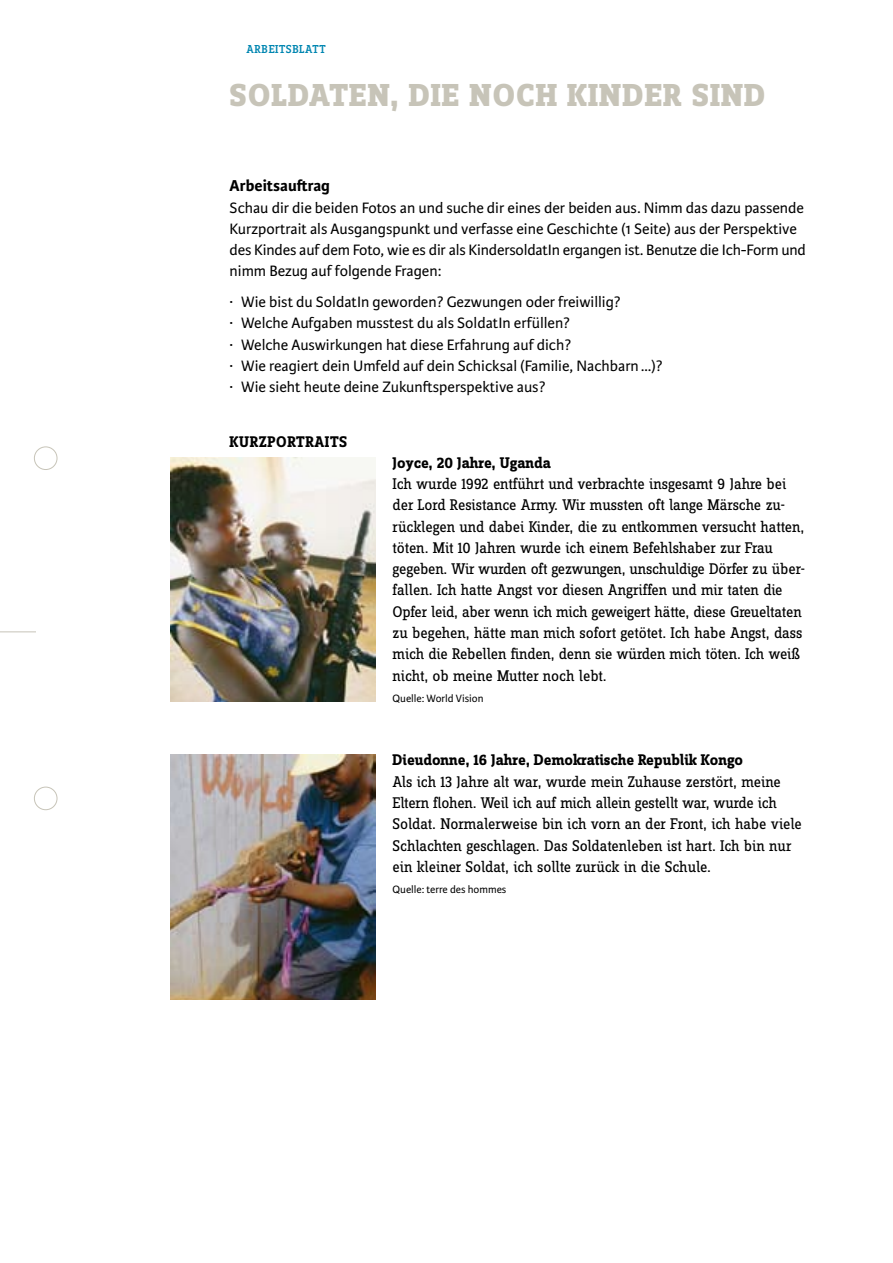
<style>
.page{position:relative;width:893px;height:1263px;background:#fff}
.page>*{position:absolute;margin:0;border:0;box-sizing:border-box;transform-origin:0 0}
.t1{font:800 33px "Zine Slab Dis";letter-spacing:.035em;color:#c7c4b8}
.t2{font:700 16.8px "Karmina Sans";color:#000}
.t3{font:16.05px/21.3px "Zine Slab Dis";letter-spacing:-.01em;color:#000}
.t4{font:16.05px/21.3px "Karmina Sans";color:#000}
.t5{font:700 16.05px "Zine Slab Dis";color:#000}
.t6{font:700 16.05px "Zine Slab Dis";letter-spacing:.035em;color:#000}
.t7{font:500 12px "Zine Slab Dis";letter-spacing:.05em;color:#0086b1}
.t8{font:11.25px "Karmina Sans";color:#000}
</style>
<div class="page">
<hr style="left:0;top:631px;width:36px;height:1px;background:#c7c4b8">
<div style="left:34px;top:446px;width:23px;height:24px;border:1px solid #c7c4b8;border-radius:50%"></div>
<div style="left:34px;top:787px;width:23px;height:23px;border:1px solid #c7c4b8;border-radius:50%"></div>
<img style="left:170px;top:457px;width:206px;height:245px">
<img style="left:170px;top:755px;width:206px;height:244px">
<p class="t7" style="left:247px;top:43px;width:81px">ARBEITSBLATT</p>
<h1 class="t1" style="left:230px;top:78px;width:537px">SOLDATEN, DIE NOCH KINDER SIND</h1>
<p class="t2" style="left:230px;top:176px;width:102px">Arbeitsauftrag</p>
<p class="t4" style="left:230px;top:197px;width:578px">Schau dir die beiden Fotos an und suche dir eines der beiden aus. Nimm das dazu passende Kurzportrait als Ausgangspunkt und verfasse eine Geschichte (1 Seite) aus der Perspektive des Kindes auf dem Foto, wie es dir als KindersoldatIn ergangen ist. Benutze die Ich-Form und nimm Bezug auf folgende Fragen:</p>
<p class="t4" style="left:230px;top:291px;width:435px">· Wie bist du SoldatIn geworden? Gezwungen oder freiwillig?<br>· Welche Aufgaben musstest du als SoldatIn erfüllen?<br>· Welche Auswirkungen hat diese Erfahrung auf dich?<br>· Wie reagiert dein Umfeld auf dein Schicksal (Familie, Nachbarn…)? · Wie sieht heute deine Zukunftsperspektive aus?</p>
<p class="t6" style="left:230px;top:433px;width:119px">Kurzportraits</p>
<p class="t5" style="left:393px;top:454px;width:160px">Joyce, 20 Jahre, Uganda</p>
<p class="t3" style="left:393px;top:474px;width:414px">Ich wurde 1992 entführt und verbrachte insgesamt 9 Jahre bei der Lord Resistance Army. Wir mussten oft lange Märsche zu&shy;rücklegen und dabei Kinder, die zu entkommen versucht hatten, töten. Mit 10 Jahren wurde ich einem Befehlshaber zur Frau gegeben. Wir wurden oft gezwungen, unschuldige Dörfer zu über&shy;fallen. Ich hatte Angst vor diesen Angriffen und mir taten die Opfer leid, aber wenn ich mich geweigert hätte, diese Greueltaten zu begehen, hätte man mich sofort getötet. Ich habe Angst, dass mich die Rebellen finden, denn sie würden mich töten. Ich weiß nicht, ob meine Mutter noch lebt.</p>
<p class="t8" style="left:393px;top:692px;width:92px">Quelle: World Vision</p>
<p class="t5" style="left:393px;top:752px;width:352px">Dieudonne, 16 Jahre, Demokratische Republik Kongo</p>
<p class="t3" style="left:393px;top:771px;width:411px">Als ich 13 Jahre alt war, wurde mein Zuhause zerstört, meine Eltern flohen. Weil ich auf mich allein gestellt war, wurde ich Soldat. Normalerweise bin ich vorn an der Front, ich habe viele Schlachten geschlagen. Das Soldatenleben ist hart. Ich bin nur ein kleiner Soldat, ich sollte zurück in die Schule.</p>
<p class="t8" style="left:393px;top:883px;width:115px">Quelle: terre des hommes</p>
</div>
